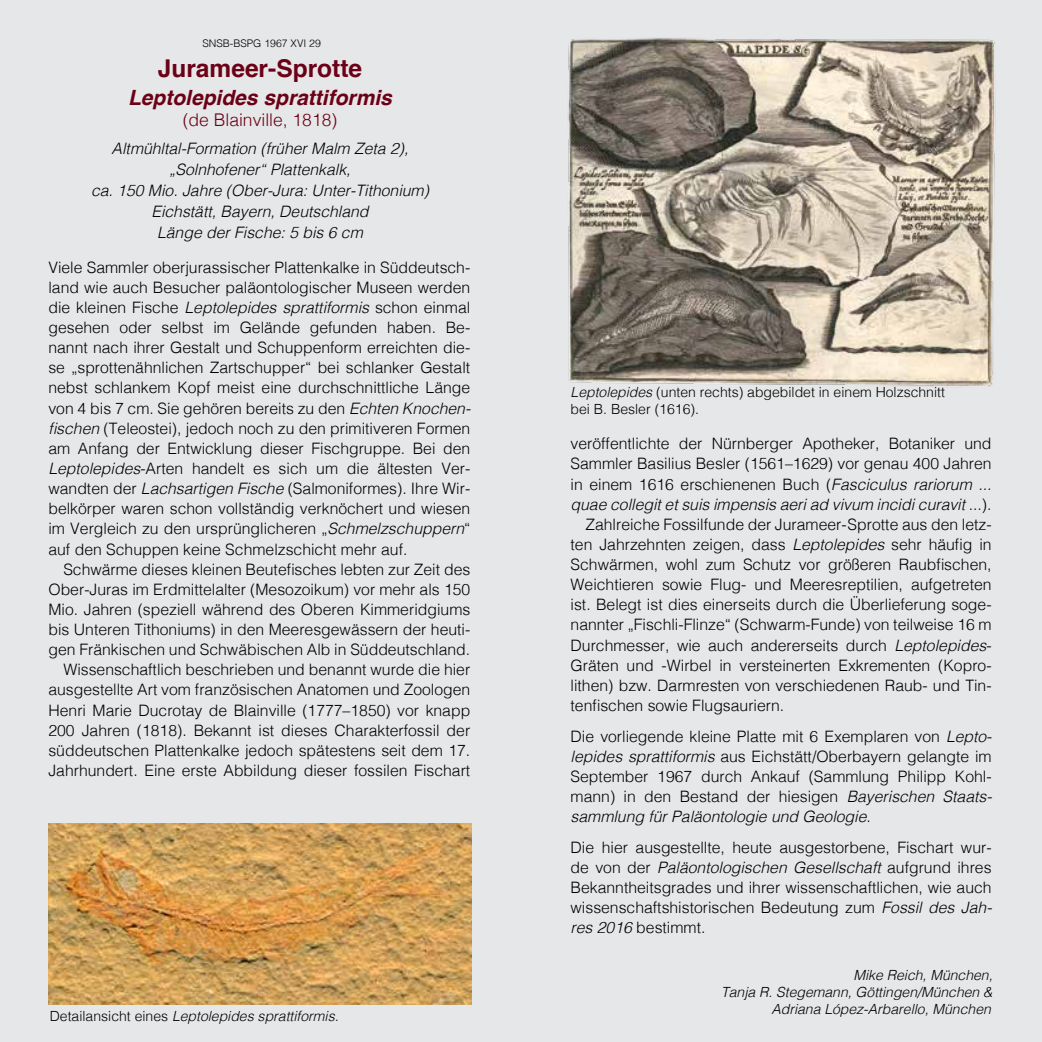
<style>
.page{position:relative;width:1042px;height:1042px;background:#fff}
.page>*{position:absolute;margin:0;border:0;box-sizing:border-box;transform-origin:0 0}
.t1{font:700 24.5px "Helvetica";color:#6b0016}
.t2{font:italic 700 21px "Helvetica";color:#6b0016}
.t3{font:300 17.5px "Helvetica";color:#6b0016}
.t4{font:300 15.75px/20.1px "Helvetica";color:#000;text-align:justify}
.t5{font:italic 300 15.75px/21px "Helvetica";color:#000;text-align:center}
.t6{font:italic 300 14px/16.8px "Helvetica";color:#000;text-align:right}
.t7{font:300 14px/16.8px "Helvetica";color:#000}
.t8{font:300 10.5px "Helvetica";color:#000}
.s1{font-style:italic}
.s2{font-style:normal}
</style>
<div class="page">
<div style="left:521px;top:0;width:521px;height:1042px;background:#e6e7e8"></div>
<div style="left:0;top:0;width:521px;height:1042px;background:#e6e7e8"></div>
<img style="left:568px;top:38px;width:427px;height:348px">
<img style="left:49px;top:824px;width:422px;height:181px">
<p class="t8" style="left:202px;top:34px;width:120px">SNSB-BSPG 1967 XVI 29</p>
<h1 class="t1" style="left:158px;top:48px;width:206px">Jurameer-Sprotte</h1>
<h2 class="t2" style="left:128px;top:80px;width:265px">Leptolepides sprattiformis</h2>
<p class="t3" style="left:183px;top:105px;width:156px">(de Blainville, 1818)</p>
<p class="t5" style="left:91px;top:137px;width:339px">Altmühltal-Formation (früher Malm Zeta 2), „Solnhofener“ Plattenkalk,<br>ca. 150 Mio. Jahre (Ober-Jura: Unter-Tithonium)<br>Eichstätt, Bayern, Deutschland<br>Länge der Fische: 5 bis 6 cm</p>
<p class="t4" style="left:48px;top:256px;width:423px">Viele Sammler oberjurassischer Plattenkalke in Süddeutsch&shy;land wie auch Besucher paläontologischer Museen werden die kleinen Fische <span class="s1">Leptolepides sprattiformis</span> schon einmal gesehen oder selbst im Gelände gefunden haben. Be&shy;nannt nach ihrer Gestalt und Schuppenform erreichten die&shy;se „sprottenähnlichen Zartschupper“ bei schlanker Gestalt nebst schlankem Kopf meist eine durchschnittliche Länge von 4 bis 7 cm. Sie gehören bereits zu den <span class="s1">Echten Knochen&shy;fischen</span> (Teleostei), jedoch noch zu den primitiveren Formen am Anfang der Entwicklung dieser Fischgruppe. Bei den <span class="s1">Leptolepides</span>-Arten handelt es sich um die ältesten Ver&shy;wandten der <span class="s1">Lachsartigen Fische</span> (Salmoniformes). Ihre Wir&shy;belkörper waren schon vollständig verknöchert und wiesen im Vergleich zu den ursprünglicheren „<span class="s1">Schmelzschuppern</span>“ auf den Schuppen keine Schmelzschicht mehr auf.</p>
<p class="t4" style="left:48px;top:558px;width:423px;text-align:right">Schwärme dieses kleinen Beutefisches lebten zur Zeit des Ober-Juras im Erdmittelalter (Mesozoikum) vor mehr als 150<br>Mio. Jahren (speziell während des Oberen Kimmeridgiums bis Unteren Tithoniums) in den Meeresgewässern der heuti&shy;gen Fränkischen und Schwäbischen Alb in Süddeutschland.<br>Wissenschaftlich beschrieben und benannt wurde die hier ausgestellte Art vom französischen Anatomen und Zoologen Henri Marie Ducrotay de Blainville (1777–1850) vor knapp 200 Jahren (1818). Bekannt ist dieses Charakterfossil der süddeutschen Plattenkalke jedoch spätestens seit dem 17.<br>Jahrhundert. Eine erste Abbildung dieser fossilen Fischart</p>
<p class="t6" style="left:50px;top:1007px;width:290px"><span class="s2">Detailansicht eines</span> Leptolepides sprattiformis.</p>
<p class="t7" style="left:570px;top:383px;width:376px"><span class="s1">Leptolepides</span> (unten rechts) abgebildet in einem Holzschnitt bei B. Besler (1616).</p>
<p class="t4" style="left:570px;top:432px;width:422px">veröffentlichte der Nürnberger Apotheker, Botaniker und</p>
<p class="t4" style="left:570px;top:453px;width:422px">Sammler Basilius Besler (1561–1629) vor genau 400 Jahren</p>
<p class="t4" style="left:570px;top:473px;width:422px">in einem 1616 erschienenen Buch (<span class="s1">Fasciculus rariorum ...</span></p>
<p class="t5" style="left:570px;top:493px;width:422px">quae collegit et suis impensis aeri ad vivum incidi curavit <span class="s2">...).</span></p>
<p class="t4" style="left:585px;top:513px;width:408px">Zahlreiche Fossilfunde der Jurameer-Sprotte aus den letz-</p>
<p class="t4" style="left:570px;top:533px;width:422px">ten Jahrzehnten zeigen, dass <span class="s1">Leptolepides</span> sehr häufig in</p>
<p class="t4" style="left:570px;top:553px;width:422px">Schwärmen, wohl zum Schutz vor größeren Raubfischen,</p>
<p class="t4" style="left:570px;top:573px;width:422px">Weichtieren sowie Flug- und Meeresreptilien, aufgetreten</p>
<p class="t4" style="left:570px;top:593px;width:422px">ist. Belegt ist dies einerseits durch die Überlieferung soge-</p>
<p class="t4" style="left:570px;top:614px;width:422px">nannter „Fischli-Flinze“ (Schwarm-Funde) von teilweise 16 m</p>
<p class="t4" style="left:570px;top:634px;width:422px">Durchmesser, wie auch andererseits durch <span class="s1">Leptolepides</span>-</p>
<p class="t4" style="left:570px;top:654px;width:421px">Gräten und -Wirbel in versteinerten Exkrementen (Kopro-</p>
<p class="t4" style="left:570px;top:674px;width:422px">lithen) bzw. Darmresten von verschiedenen Raub- und Tin-</p>
<p class="t4" style="left:570px;top:694px;width:215px">tenfischen sowie Flugsauriern.</p>
<p class="t4" style="left:570px;top:725px;width:423px">Die vorliegende kleine Platte mit 6 Exemplaren von <span class="s1">Lepto&shy;lepides sprattiformis</span> aus Eichstätt/Oberbayern gelangte im September 1967 durch Ankauf (Sammlung Philipp Kohl&shy;mann) in den Bestand der hiesigen <span class="s1">Bayerischen Staats&shy;sammlung für Paläontologie und Geologie</span>.</p>
<p class="t4" style="left:570px;top:836px;width:423px">Die hier ausgestellte, heute ausgestorbene, Fischart wur&shy;de von der <span class="s1">Paläontologischen Gesellschaft</span> aufgrund ihres Bekanntheitsgrades und ihrer wissenschaftlichen, wie auch wissenschaftshistorischen Bedeutung zum <span class="s1">Fossil des Jah&shy;res 2016</span> bestimmt.</p>
<p class="t6" style="left:721px;top:966px;width:273px">Mike Reich, München,<br>Tanja R. Stegemann, Göttingen/München &amp;<br>Adriana López-Arbarello, München</p>
</div>
